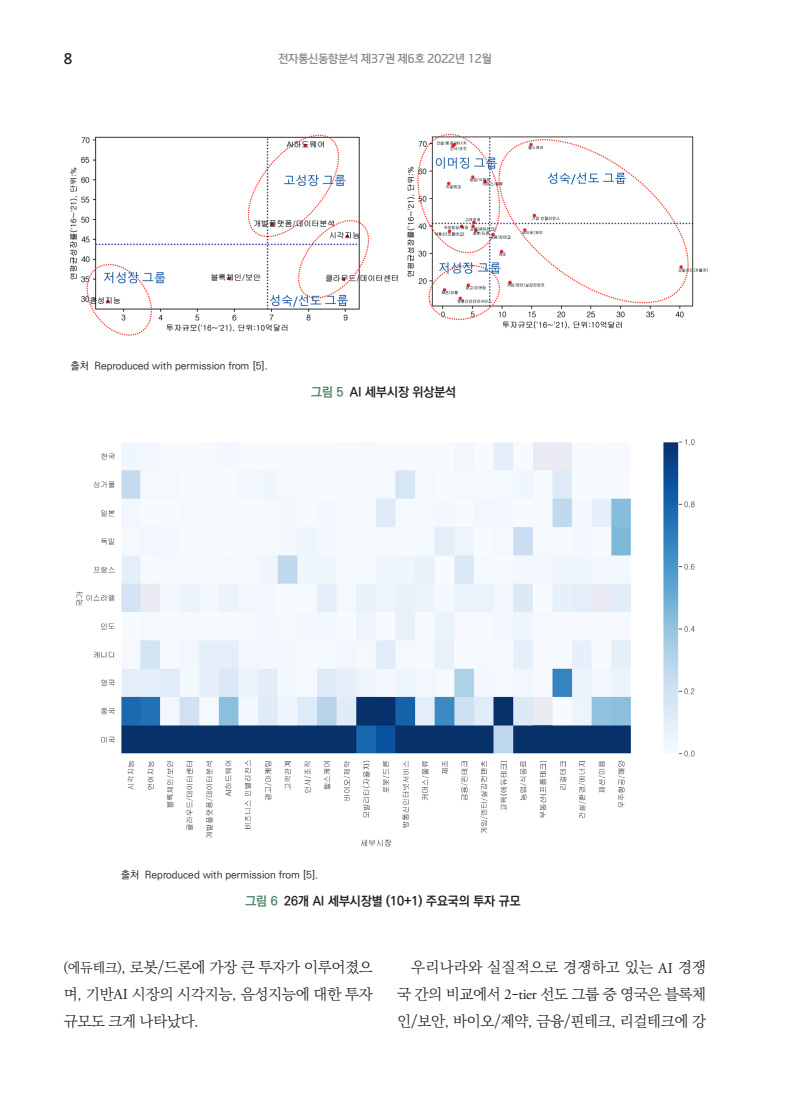
<style>
.page{position:relative;width:800px;height:1106px;background:#fff}
.page>*{position:absolute;margin:0;border:0;box-sizing:border-box;transform-origin:0 0}
._2단본문{font:300 15px/26.7px "Ko Pub Batang";letter-spacing:-.02em;color:#231f20;text-align:justify}
.t1{font:600 15px "Open Sans";color:#231f20}
.캡션{font:700 12.75px "Ko Pub Dotum";color:#231f20}
.t2{font:10.95px "paybooc OTF Bold";color:#848689}
.캡션출처{font:500 10.2px "Ko Pub Dotum";color:#231f20}
.s1{color:#4f8465}
.s2{font-size:13.5px}
.s3{font-family:"Adobe Garamond Pro";font-weight:400}
</style>
<div class="page">
<img style="left:69px;top:134px;width:329px;height:202px">
<img style="left:407px;top:133px;width:301px;height:196px">
<img style="left:76px;top:439px;width:619px;height:408px">
<p class="t1" style="left:64px;top:48px;width:10px">8</p>
<p class="t2" style="left:278px;top:52px;width:215px">전자통신동향분석 제37권 제6호 2022년 12월</p>
<p class="캡션출처" style="left:71px;top:361px;width:198px">출처 Reproduced with permission from [5].</p>
<p class="캡션" style="left:311px;top:386px;width:146px"><span class="s1">그림 5</span> AI 세부시장 위상분석</p>
<p class="캡션출처" style="left:121px;top:870px;width:198px">출처 Reproduced with permission from [5].</p>
<p class="캡션" style="left:245px;top:895px;width:277px"><span class="s1">그림 6</span> 26개 AI 세부시장별 (10+1) 주요국의 투자 규모</p>
<p class="_2단본문" style="left:64px;top:954px;width:310px"><span class="s2">(에듀테크)</span>, 로봇/드론에 가장 큰 투자가 이루어졌으 며, 기반<span class="s3">AI</span> 시장의 시각지능, 음성지능에 대한 투자 규모도 크게 나타났다.</p>
<p class="_2단본문" style="left:397px;top:954px;width:311px;text-indent:14px">우리나라와 실질적으로 경쟁하고 있는 <span class="s3">AI</span> 경쟁 국 간의 비교에서 <span class="s3">2</span>-<span class="s3">tier</span> 선도 그룹 중 영국은 블록체 인/보안, 바이오/제약, 금융/핀테크, 리걸테크에 강</p>
</div>
